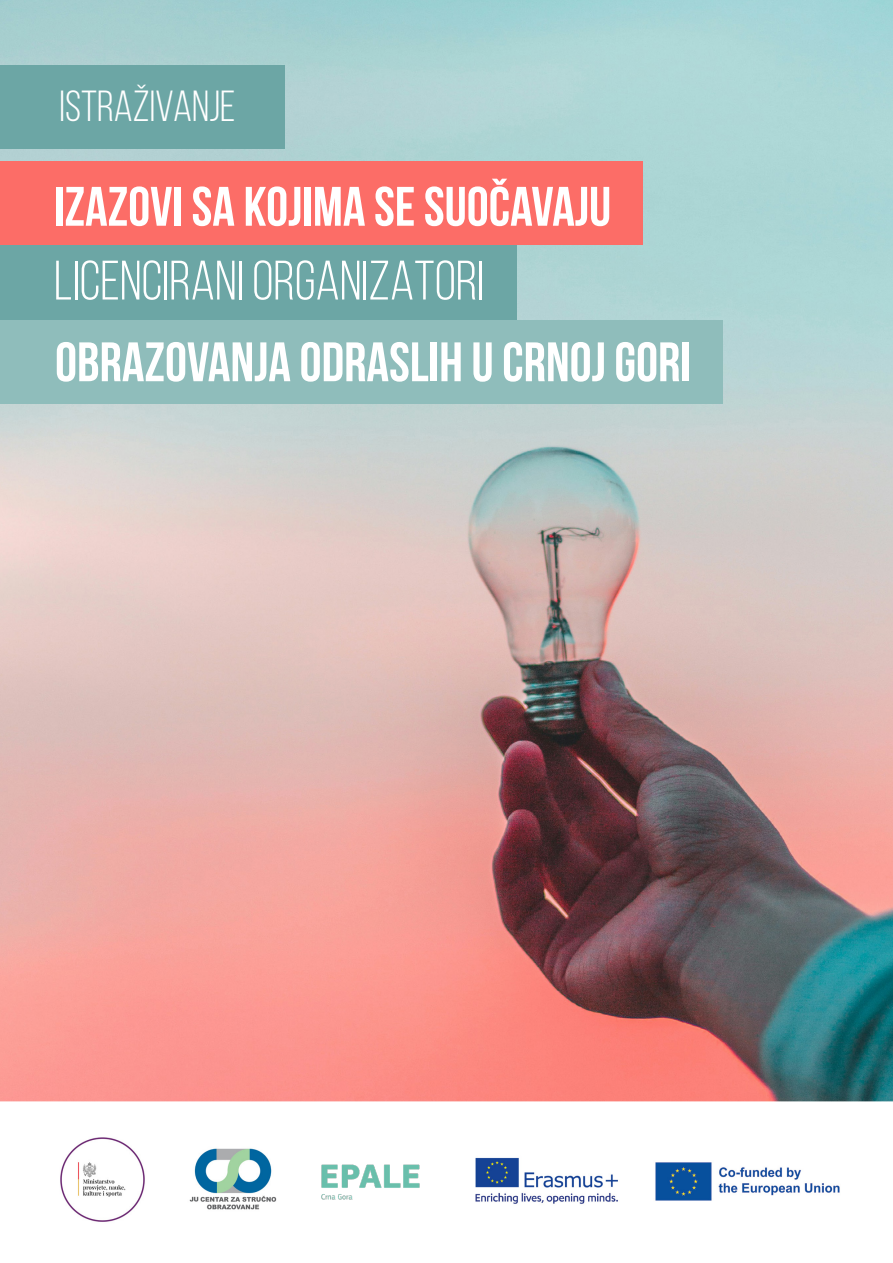
<style>
.page{position:relative;width:893px;height:1263px;background:#fff}
.page>*{position:absolute;margin:0;border:0;box-sizing:border-box;transform-origin:0 0}
.t1{font:700 55.5px "Bebas Neue";color:#fff}
.t2{font:55.5px "Bebas Neue";color:#fff}
.t3{font:43.5px "Bebas Neue";color:#fff}
</style>
<div class="page">
<img style="left:0;top:0;width:893px;height:1101px">
<svg style="left:0;top:1101px;width:893px;height:1px"></svg>
<div style="left:0;top:65px;width:285px;height:84px;background:#6ca6a5"></div>
<div style="left:0;top:237px;width:516px;height:83px;background:#6ca6a5"></div>
<div style="left:0;top:162px;width:642px;height:83px;background:#fc6d67"></div>
<div style="left:0;top:320px;width:723px;height:84px;background:#8fbdbb"></div>
<img style="left:60px;top:1137px;width:85px;height:85px">
<img style="left:189px;top:1148px;width:88px;height:62px">
<img style="left:321px;top:1164px;width:99px;height:36px">
<img style="left:475px;top:1157px;width:143px;height:47px">
<img style="left:655px;top:1162px;width:185px;height:39px">
<p class="t3" style="left:60px;top:82px;width:177px">ISTRAŽIVANJE</p>
<p class="t1" style="left:54px;top:176px;width:559px">IZAZOVI SA KOJIMA SE SUOČAVAJU</p>
<p class="t2" style="left:54px;top:251px;width:432px">LICENCIRANI ORGANIZATORI</p>
<p class="t1" style="left:55px;top:332px;width:637px">OBRAZOVANJA ODRASLIH U CRNOJ GORI</p>
</div>
